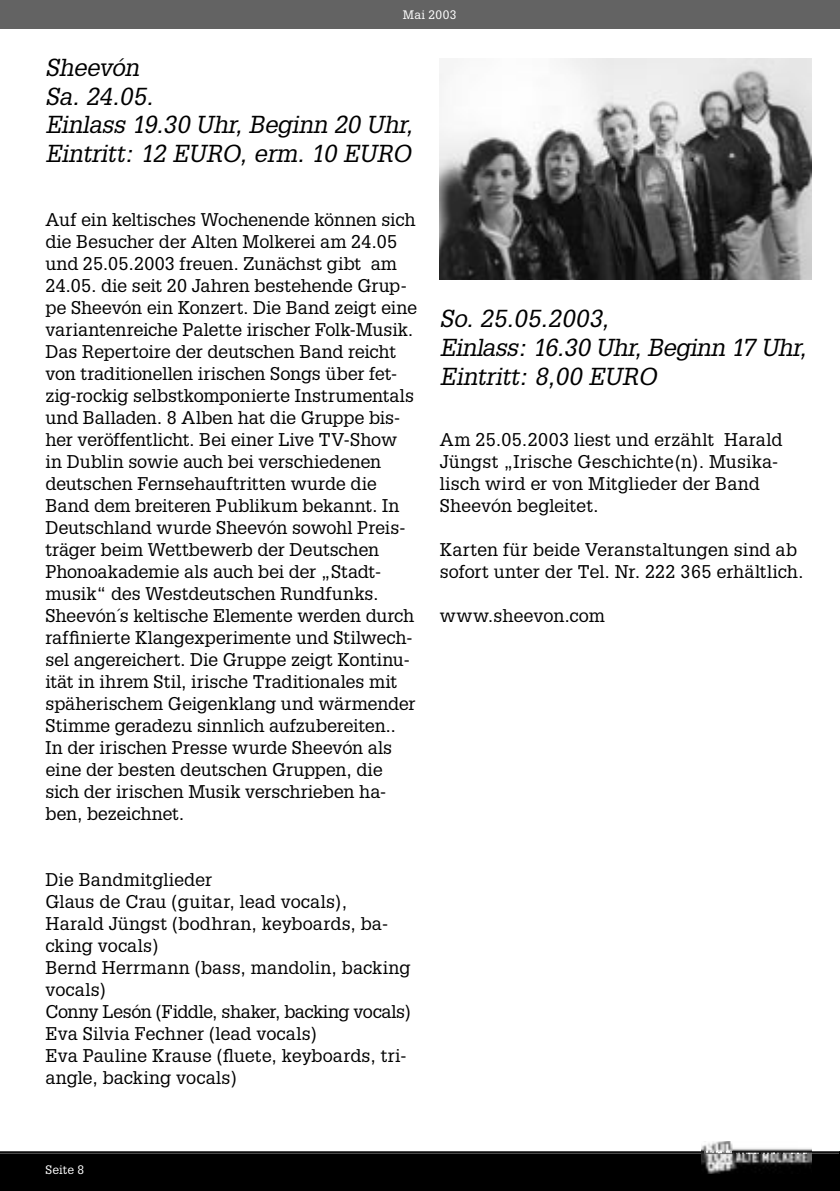
<style>
.page{position:relative;width:840px;height:1191px;background:#fff}
.page>*{position:absolute;margin:0;border:0;box-sizing:border-box;transform-origin:0 0}
.t1{font:italic 24px/28.8px "Glypha";letter-spacing:-.01em;color:#000}
.t2{font:18px/22px "Glypha";letter-spacing:-.005em;color:#000}
.t3{font:12px "Glypha";letter-spacing:.03em;color:#fff}
</style>
<div class="page">
<img style="left:439px;top:58px;width:372px;height:221px">
<div style="left:0;top:0;width:839px;height:28px;background:#636363"></div>
<img style="left:701px;top:1141px;width:110px;height:10px">
<svg style="left:0;top:1151px;width:840px;height:40px;background:#090909"></svg>
<svg style="left:839px;top:0;width:1px;height:28px"></svg>
<p class="t3" style="left:402px;top:7px;width:55px">Mai 2003</p>
<h1 class="t1" style="left:45px;top:52px;width:369px">Sheevón<br>Sa. 24.05.<br>Einlass 19.30 Uhr, Beginn 20 Uhr,<br>Eintritt: 12 EURO, erm. 10 EURO</h1>
<p class="t2" style="left:45px;top:208px;width:373px">Auf ein keltisches Wochenende können sich die Besucher der Alten Molkerei am 24.05 und 25.05.2003 freuen. Zunächst gibt am 24.05. die seit 20 Jahren bestehende Grup&shy;pe Sheevón ein Konzert. Die Band zeigt eine variantenreiche Palette irischer Folk-Musik.<br>Das Repertoire der deutschen Band reicht von traditionellen irischen Songs über fet&shy;zig-rockig selbstkomponierte Instrumentals und Balladen. 8 Alben hat die Gruppe bis&shy;her veröffentlicht. Bei einer Live TV-Show in Dublin sowie auch bei verschiedenen deutschen Fernsehauftritten wurde die Band dem breiteren Publikum bekannt. In Deutschland wurde Sheevón sowohl Preis&shy;träger beim Wettbewerb der Deutschen Phonoakademie als auch bei der „Stadt&shy;musik“ des Westdeutschen Rundfunks.<br>Sheevón´s keltische Elemente werden durch raffinierte Klangexperimente und Stilwech&shy;sel angereichert. Die Gruppe zeigt Kontinu&shy;ität in ihrem Stil, irische Traditionales mit späherischem Geigenklang und wärmender Stimme geradezu sinnlich aufzubereiten..<br>In der irischen Presse wurde Sheevón als eine der besten deutschen Gruppen, die sich der irischen Musik verschrieben ha&shy;ben, bezeichnet.</p>
<p class="t2" style="left:45px;top:868px;width:367px">Die Bandmitglieder<br>Glaus de Crau (guitar, lead vocals),<br>Harald Jüngst (bodhran, keyboards, ba&shy;cking vocals)<br>Bernd Herrmann (bass, mandolin, backing vocals)<br>Conny Lesón (Fiddle, shaker, backing vocals)<br>Eva Silvia Fechner (lead vocals)<br>Eva Pauline Krause (fluete, keyboards, tri&shy;angle, backing vocals)</p>
<h1 class="t1" style="left:439px;top:304px;width:368px">So. 25.05.2003,<br>Einlass: 16.30 Uhr, Beginn 17 Uhr,<br>Eintritt: 8,00 EURO</h1>
<p class="t2" style="left:439px;top:428px;width:344px">Am 25.05.2003 liest und erzählt Harald Jüngst „Irische Geschichte(n). Musika&shy;lisch wird er von Mitglieder der Band Sheevón begleitet.</p>
<p class="t2" style="left:439px;top:538px;width:365px">Karten für beide Veranstaltungen sind ab sofort unter der Tel. Nr. 222 365 erhältlich.</p>
<p class="t2" style="left:439px;top:604px;width:166px">www.sheevon.com</p>
<p class="t3" style="left:45px;top:1162px;width:40px">Seite 8</p>
</div>
